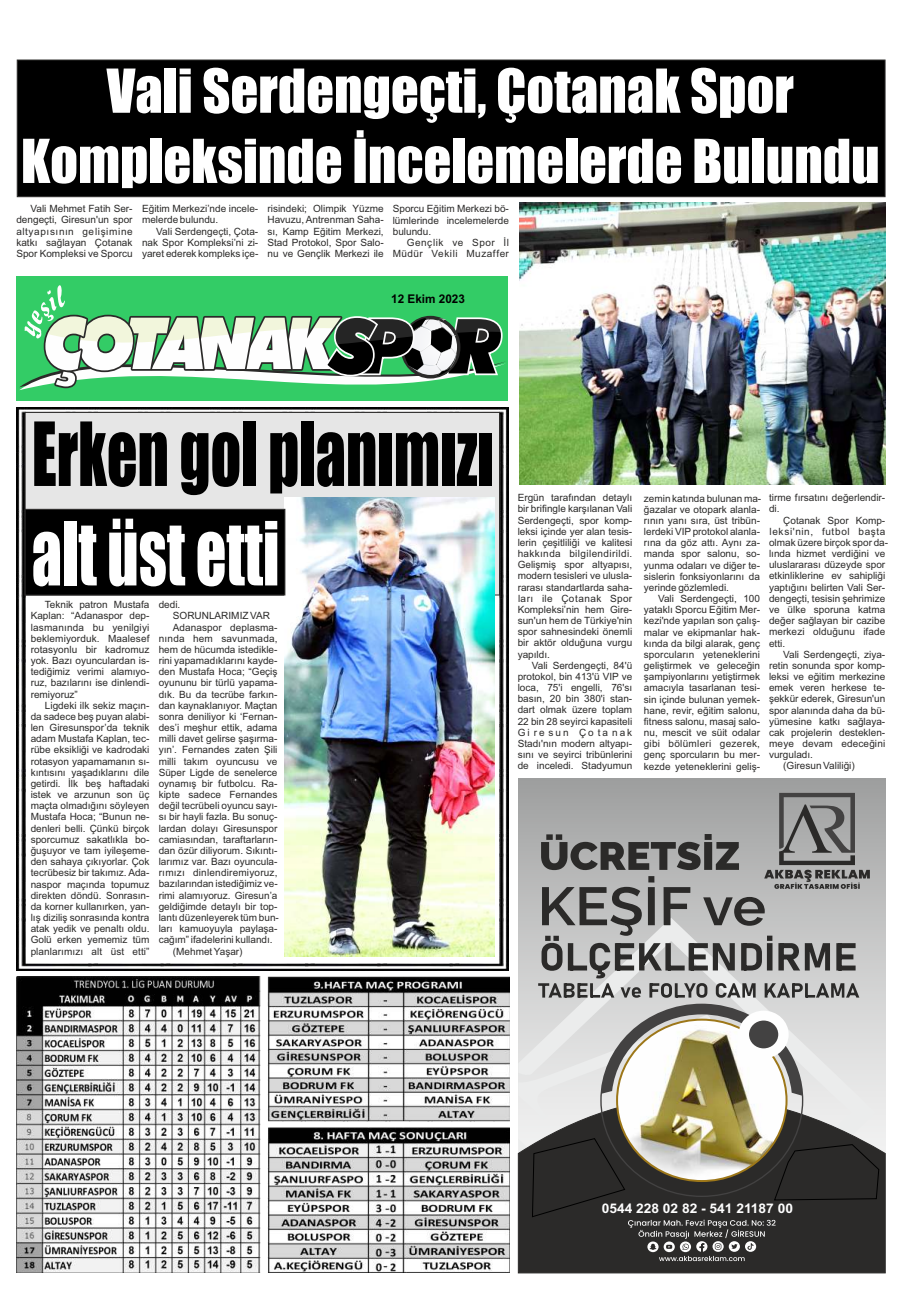
<style>
.page{position:relative;width:908px;height:1304px;background:#fff}
.page>*{position:absolute;margin:0;border:0;box-sizing:border-box;transform-origin:0 0}
.t1{font:81.6px "Impact";color:#000;scale:.73 1}
.t2{font:81.6px "Impact";color:#fff;scale:.73 1}
.t3{font:55.9px/70.2px "Impact";color:#fff;text-align:center}
.t4{font:700 13.3px "Arial";color:#fefefe}
.t5{font:700 12px "Arial";color:#000}
.t6{font:10px/11.2px "Arial";color:#2b2a29;text-align:justify}
.t7{font:10px/11.2px "Arial";letter-spacing:.045em;color:#2b2a29;text-align:right}
</style>
<div class="page">
<div style="left:16px;top:276px;width:491px;height:125px;background:#3c6"></div>
<svg style="left:19px;top:285px;width:487px;height:123px"></svg>
<svg style="left:518px;top:779px;width:366px;height:317px;background:#acadad"></svg>
<svg style="left:518px;top:918px;width:357px;height:178px;background:#d5d5d5"></svg>
<svg style="left:517px;top:1096px;width:368px;height:177px;background:#494948"></svg>
<svg style="left:538px;top:793px;width:331px;height:205px;background:#999a9a"></svg>
<svg style="left:531px;top:1004px;width:347px;height:257px;background:#85837b"></svg>
<img style="left:16px;top:408px;width:492px;height:562px">
<div style="left:25px;top:412px;width:475px;height:184px;background:#e6e6e6"></div>
<div style="left:17px;top:59px;width:868px;height:138px;background:#000"></div>
<img style="left:17px;top:976px;width:492px;height:296px">
<img style="left:519px;top:203px;width:365px;height:281px">
<img style="left:285px;top:498px;width:209px;height:459px">
<div style="left:25px;top:509px;width:260px;height:87px;background:#000"></div>
<h2 class="t3" style="left:21px;top:59px;width:859px">Vali Serdengeçti, Çotanak Spor<br>Kompleksinde İncelemelerde Bulundu</h2>
<p class="t6" style="left:16px;top:204px;width:118px;text-indent:14px">Vali Mehmet Fatih Ser&shy;dengeçti, Giresun'un spor altyapısının gelişimine katkı sağlayan Çotanak Spor Kompleksi ve Sporcu</p>
<p class="t6" style="left:392px;top:204px;width:118px">Sporcu Eğitim Merkezi bö&shy;lümlerinde incelemelerde bulundu.</p>
<p class="t6" style="left:267px;top:204px;width:118px">risindeki; Olimpik Yüzme Havuzu, Antrenman Saha&shy;sı, Kamp Eğitim Merkezi, Stad Protokol, Spor Salo&shy;nu ve Gençlik Merkezi ile</p>
<p class="t6" style="left:142px;top:204px;width:118px">Eğitim Merkezi’nde incele&shy;melerde bulundu.</p>
<p class="t6" style="left:142px;top:226px;width:118px;text-indent:14px">Vali Serdengeçti, Çota&shy;nak Spor Kompleksi’ni zi&shy;yaret ederek kompleks içe-</p>
<p class="t7" style="left:392px;top:238px;width:118px">Gençlik ve Spor İl<br>Müdür Vekili Muzaffer</p>
<p class="t5" style="left:391px;top:294px;width:75px">12 Ekim 2023</p>
<h1 class="t1" style="left:32px;top:421px;width:634px">Erken gol planımızı</h1>
<h1 class="t2" style="left:32px;top:521px;width:340px">alt üst etti</h1>
<p class="t6" style="left:31px;top:600px;width:120px;text-indent:14px">Teknik patron Mustafa Kaplan: “Adanaspor dep&shy;lasmanında bu yenilgiyi beklemiyorduk. Maalesef rotasyonlu bir kadromuz yok. Bazı oyunculardan is&shy;tediğimiz verimi alamıyo&shy;ruz, bazılarını ise dinlendi&shy;remiyoruz”</p>
<p class="t6" style="left:31px;top:701px;width:120px;text-indent:14px">Ligdeki ilk sekiz maçın&shy;da sadece beş puyan alabi&shy;len Giresunspor’da teknik adam Mustafa Kaplan, tec&shy;rübe eksikliği ve kadrodaki rotasyon yapamamanın sı&shy;kıntısını yaşadıklarını dile getirdi. İlk beş haftadaki istek ve arzunun son üç maçta olmadığını söyleyen Mustafa Hoca; “Bunun ne&shy;denleri belli. Çünkü birçok sporcumuz sakatlıkla bo&shy;ğuşuyor ve tam iyileşeme&shy;den sahaya çıkıyorlar. Çok tecrübesiz bir takımız. Ada&shy;naspor maçında topumuz direkten döndü. Sonrasın&shy;da korner kullanırken, yan&shy;lış diziliş sonrasında kontra atak yedik ve penaltı oldu.<br>Golü erken yememiz tüm planlarımızı alt üst etti”</p>
<p class="t6" style="left:159px;top:600px;width:23px">dedi.</p>
<p class="t6" style="left:173px;top:611px;width:99px">SORUNLARIMIZ VAR</p>
<p class="t6" style="left:173px;top:622px;width:106px">Adanaspor deplasma-</p>
<p class="t6" style="left:159px;top:633px;width:120px">nında hem savunmada,</p>
<p class="t6" style="left:159px;top:645px;width:120px">hem de hücumda istedikle-</p>
<p class="t6" style="left:159px;top:656px;width:120px">rini yapamadıklarını kayde-</p>
<p class="t6" style="left:159px;top:667px;width:120px">den Mustafa Hoca; “Geçiş</p>
<p class="t6" style="left:159px;top:678px;width:120px">oyununu bir türlü yapama-</p>
<p class="t6" style="left:159px;top:689px;width:120px">dık. Bu da tecrübe farkın-</p>
<p class="t6" style="left:159px;top:701px;width:120px">dan kaynaklanıyor. Maçtan</p>
<p class="t6" style="left:159px;top:712px;width:120px">sonra deniliyor ki ‘Fernan-</p>
<p class="t6" style="left:159px;top:723px;width:120px">des’i meşhur ettik, adama</p>
<p class="t6" style="left:159px;top:734px;width:120px">milli davet gelirse şaşırma-</p>
<p class="t6" style="left:159px;top:745px;width:120px">yın’. Fernandes zaten Şili</p>
<p class="t6" style="left:159px;top:756px;width:120px">milli takım oyuncusu ve</p>
<p class="t6" style="left:159px;top:768px;width:120px">Süper Ligde de senelerce</p>
<p class="t6" style="left:159px;top:779px;width:120px">oynamış bir futbolcu. Ra-</p>
<p class="t6" style="left:159px;top:790px;width:120px">kipte sadece Fernandes</p>
<p class="t6" style="left:159px;top:801px;width:120px">değil tecrübeli oyuncu sayı-</p>
<p class="t6" style="left:159px;top:812px;width:120px">sı bir hayli fazla. Bu sonuç-</p>
<p class="t6" style="left:159px;top:823px;width:120px">lardan dolayı Giresunspor</p>
<p class="t6" style="left:159px;top:835px;width:120px">camiasından, taraftarların-</p>
<p class="t6" style="left:159px;top:846px;width:120px">dan özür diliyorum. Sıkıntı-</p>
<p class="t6" style="left:159px;top:857px;width:120px">larımız var. Bazı oyuncula-</p>
<p class="t6" style="left:159px;top:868px;width:120px">rımızı dinlendiremiyoruz,</p>
<p class="t6" style="left:159px;top:879px;width:120px">bazılarından istediğimiz ve-</p>
<p class="t6" style="left:159px;top:890px;width:120px">rimi alamıyoruz. Giresun’a</p>
<p class="t6" style="left:159px;top:902px;width:120px">geldiğimde detaylı bir top-</p>
<p class="t6" style="left:159px;top:913px;width:122px">lantı düzenleyerek tüm bun-</p>
<p class="t6" style="left:159px;top:924px;width:120px">ları kamuoyuyla paylaşa-</p>
<p class="t6" style="left:159px;top:935px;width:115px">cağım” ifadelerini kullandı.</p>
<p class="t6" style="left:173px;top:946px;width:71px">(Mehmet Yaşar)</p>
<p class="t6" style="left:517px;top:493px;width:116px">Ergün tarafından detaylı bir brifingle karşılanan Vali Serdengeçti, spor komp&shy;leksi içinde yer alan tesis&shy;lerin çeşitliliği ve kalitesi hakkında bilgilendirildi.<br>Gelişmiş spor altyapısı, modern tesisleri ve ulusla&shy;rarası standartlarda saha&shy;ları ile Çotanak Spor Kompleksi’nin hem Gire&shy;sun'un hem de Türkiye'nin spor sahnesindeki önemli bir aktör olduğuna vurgu yapıldı.</p>
<p class="t6" style="left:517px;top:661px;width:116px;text-indent:14px">Vali Serdengeçti, 84'ü protokol, bin 413'ü VIP ve loca, 75'i engelli, 76'sı basın, 20 bin 380'i stan&shy;dart olmak üzere toplam 22 bin 28 seyirci kapasiteli Gi re sun Ço ta nak Stadı'nın modern altyapı&shy;sını ve seyirci tribünlerini de inceledi. Stadyumun</p>
<p class="t6" style="left:643px;top:493px;width:119px">zemin katında bulunan ma&shy;ğazalar ve otopark alanla&shy;rının yanı sıra, üst tribün&shy;lerdeki VIPprotokol alanla&shy;rına da göz attı. Aynı za&shy;manda spor salonu, so&shy;yunma odaları ve diğer te&shy;sislerin fonksiyonlarını da yerinde gözlemledi.</p>
<p class="t6" style="left:643px;top:594px;width:118px;text-indent:14px">Vali Serdengeçti, 100 yataklı Sporcu Eğitim Mer&shy;kezi'nde yapılan son çalış&shy;malar ve ekipmanlar hak&shy;kında da bilgi alarak, genç sporcuların yeteneklerini geliştirmek ve geleceğin şampiyonlarını yetiştirmek amacıyla tasarlanan tesi&shy;sin içinde bulunan yemek&shy;hane, revir, eğitim salonu, fitness salonu, masaj salo&shy;nu, mescit ve süit odalar gibi bölümleri gezerek, genç sporcuların bu mer&shy;kezde yeteneklerini geliş-</p>
<p class="t6" style="left:768px;top:493px;width:118px">tirme fırsatını değerlendir&shy;di.</p>
<p class="t6" style="left:768px;top:515px;width:120px;text-align:left;text-indent:14px">Çotanak Spor Komp&shy;leksi'nin, futbol başta olmak üzere birçok spor da&shy;lında hizmet verdiğini ve uluslararası düzeyde spor etkinliklerine ev sahipliği yaptığını belirten Vali Ser&shy;dengeçti, tesisin şehrimize ve ülke sporuna katma değer sağlayan bir cazibe merkezi olduğunu ifade etti.</p>
<p class="t6" style="left:782px;top:649px;width:103px">Vali Serdengeçti, ziya-</p>
<p class="t6" style="left:768px;top:661px;width:118px">retin sonunda spor komp-</p>
<p class="t6" style="left:768px;top:672px;width:118px">leksi ve eğitim merkezine</p>
<p class="t6" style="left:768px;top:683px;width:118px">emek veren herkese te-</p>
<p class="t6" style="left:768px;top:694px;width:118px">şekkür ederek, Giresun'un</p>
<p class="t6" style="left:768px;top:705px;width:118px">spor alanında daha da bü-</p>
<p class="t6" style="left:768px;top:716px;width:118px">yümesine katkı sağlaya-</p>
<p class="t6" style="left:768px;top:728px;width:118px">cak projelerin desteklen-</p>
<p class="t6" style="left:768px;top:739px;width:118px">meye devam edeceğini</p>
<p class="t6" style="left:768px;top:750px;width:45px">vurguladı.</p>
<p class="t6" style="left:782px;top:761px;width:73px">(Giresun Valiliği)</p>
<h3 class="t4" style="left:601px;top:1203px;width:193px">0544 228 02 82 - 541 21187 00</h3>
</div>
